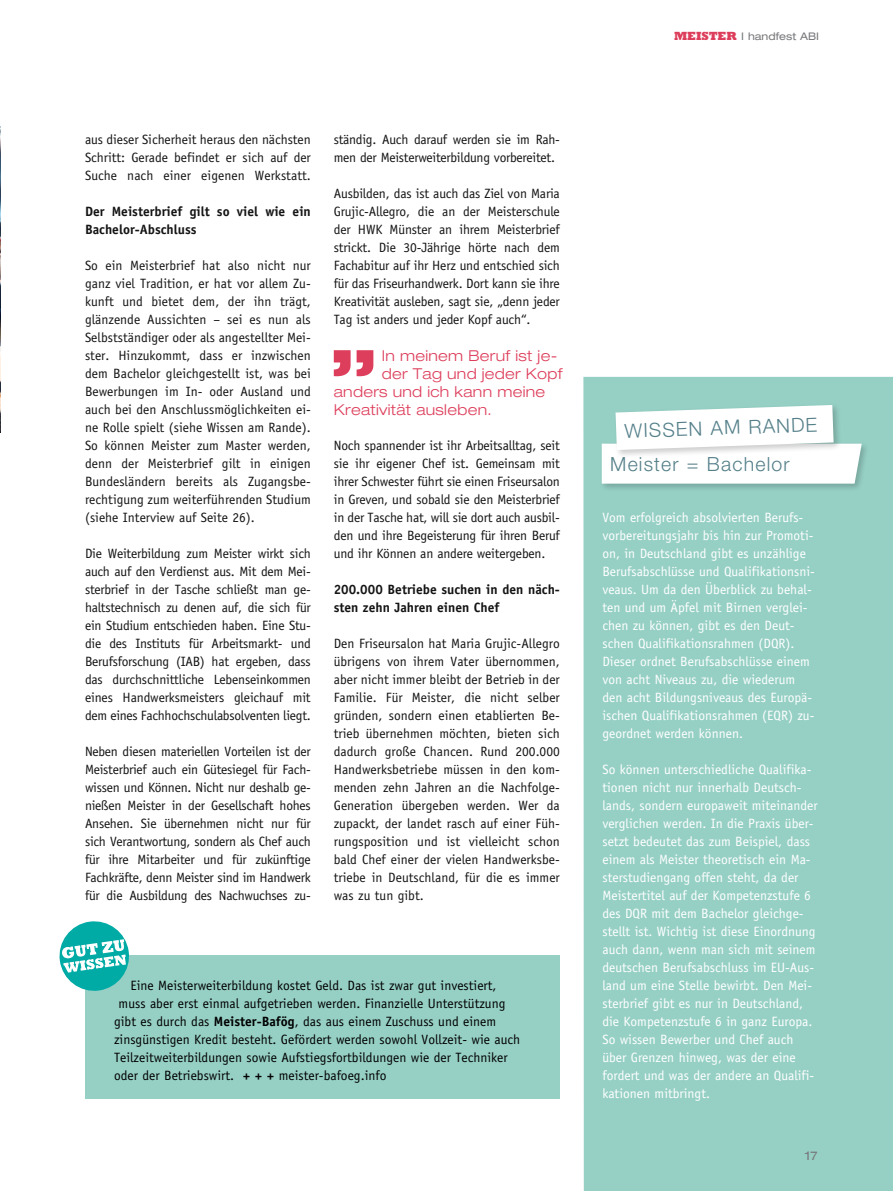
<style>
.page{position:relative;width:893px;height:1191px;background:#fff}
.page>*{position:absolute;margin:0;border:0;box-sizing:border-box;transform-origin:0 0}
.t1{font:300 19.5px "Helvetica Neue LT Std";letter-spacing:.06em;color:#55808a}
.t2{font:300 expanded 15px "Helvetica Neue LT Std";letter-spacing:.02em;color:#dd3e5b}
.t3{font:13.5px/18px "Officina Sans Std";letter-spacing:-.015em;color:#141414;text-align:justify}
.t4{font:13.5px/18px "Officina Sans Std";color:#fff}
.t5{font:13.5px "Officina Sans Std";color:#000}
.t6{font:700 13.5px/18px "Officina Sans Std";color:#141414}
.t7{font:expanded 12px "Helvetica Neue LT Std";color:#77787b}
.t8{font:expanded 10.5px "Helvetica Neue LT Std";color:#77787b}
.s1{font-weight:700}
.s2{font-family:"Rockwell Std";font-weight:800;font-stretch:normal;font-size:12px;color:#dd3e5b}
</style>
<div class="page">
<div style="left:583px;top:377px;width:310px;height:814px;background:#96d0c5"></div>
<img style="left:0;top:127px;width:1px;height:305px">
<div style="left:599px;top:441px;width:271px;height:51px;background:#000;opacity:.2"></div>
<svg style="left:602px;top:405px;width:260px;height:78px"></svg>
<div style="left:85px;top:954px;width:475px;height:144px;background:#96d0c5"></div>
<svg style="left:334px;top:350px;width:39px;height:26px"></svg>
<svg style="left:59px;top:921px;width:72px;height:70px"></svg>
<p class="t3" style="left:85px;top:130px;width:227px">aus dieser Sicherheit heraus den nächsten Schritt: Gerade befindet er sich auf der Suche nach einer eigenen Werkstatt.</p>
<p class="t6" style="left:85px;top:202px;width:227px">Der Meisterbrief gilt so viel wie ein<br>Bachelor-Abschluss</p>
<p class="t3" style="left:85px;top:256px;width:227px">So ein Meisterbrief hat also nicht nur ganz viel Tradition, er hat vor allem Zu&shy;kunft und bietet dem, der ihn trägt, glänzende Aussichten – sei es nun als Selbstständiger oder als angestellter Mei&shy;ster. Hinzukommt, dass er inzwischen dem Bachelor gleichgestellt ist, was bei Bewerbungen im In- oder Ausland und auch bei den Anschlussmöglichkeiten ei&shy;ne Rolle spielt (siehe Wissen am Rande).<br>So können Meister zum Master werden, denn der Meisterbrief gilt in einigen Bundesländern bereits als Zugangsbe&shy;rechtigung zum weiterführenden Studium (siehe Interview auf Seite 26).</p>
<p class="t3" style="left:85px;top:544px;width:227px">Die Weiterbildung zum Meister wirkt sich auch auf den Verdienst aus. Mit dem Mei&shy;sterbrief in der Tasche schließt man ge&shy;haltstechnisch zu denen auf, die sich für ein Studium entschieden haben. Eine Stu&shy;die des Instituts für Arbeitsmarkt- und Berufsforschung (IAB) hat ergeben, dass das durchschnittliche Lebenseinkommen eines Handwerksmeisters gleichauf mit dem eines Fachhochschulabsolventen liegt.</p>
<p class="t3" style="left:85px;top:742px;width:227px">Neben diesen materiellen Vorteilen ist der Meisterbrief auch ein Gütesiegel für Fach&shy;wissen und Können. Nicht nur deshalb ge&shy;nießen Meister in der Gesellschaft hohes Ansehen. Sie übernehmen nicht nur für sich Verantwortung, sondern als Chef auch für ihre Mitarbeiter und für zukünftige Fachkräfte, denn Meister sind im Handwerk für die Ausbildung des Nachwuchses zu-</p>
<p class="t3" style="left:334px;top:130px;width:228px">ständig. Auch darauf werden sie im Rah&shy;men der Meisterweiterbildung vorbereitet.</p>
<p class="t3" style="left:334px;top:184px;width:228px">Ausbilden, das ist auch das Ziel von Maria Grujic-Allegro, die an der Meisterschule der HWK Münster an ihrem Meisterbrief strickt. Die 30-Jährige hörte nach dem Fachabitur auf ihr Herz und entschied sich für das Friseurhandwerk. Dort kann sie ihre Kreativität ausleben, sagt sie, „denn jeder Tag ist anders und jeder Kopf auch“.</p>
<p class="t2" style="left:382px;top:346px;width:177px">In meinem Beruf ist je-</p>
<p class="t2" style="left:382px;top:364px;width:182px">der Tag und jeder Kopf</p>
<p class="t2" style="left:334px;top:382px;width:213px">anders und ich kann meine</p>
<p class="t2" style="left:334px;top:400px;width:159px">Kreativität ausleben.</p>
<p class="t3" style="left:334px;top:436px;width:228px">Noch spannender ist ihr Arbeitsalltag, seit sie ihr eigener Chef ist. Gemeinsam mit ihrer Schwester führt sie einen Friseursalon in Greven, und sobald sie den Meisterbrief in der Tasche hat, will sie dort auch ausbil&shy;den und ihre Begeisterung für ihren Beruf und ihr Können an andere weitergeben.</p>
<p class="t6" style="left:334px;top:580px;width:228px">200.000 Betriebe suchen in den näch&shy;sten zehn Jahren einen Chef</p>
<p class="t3" style="left:334px;top:634px;width:228px">Den Friseursalon hat Maria Grujic-Allegro übrigens von ihrem Vater übernommen, aber nicht immer bleibt der Betrieb in der Familie. Für Meister, die nicht selber gründen, sondern einen etablierten Be&shy;trieb übernehmen möchten, bieten sich dadurch große Chancen. Rund 200.000<br>Handwerksbetriebe müssen in den kom&shy;menden zehn Jahren an die Nachfolge-Generation übergeben werden. Wer da zupackt, der landet rasch auf einer Füh&shy;rungsposition und ist vielleicht schon bald Chef einer der vielen Handwerksbe&shy;triebe in Deutschland, für die es immer was zu tun gibt.</p>
<p class="t5" style="left:131px;top:978px;width:368px">Eine Meisterweiterbildung kostet Geld. Das ist zwar gut investiert,</p>
<p class="t5" style="left:119px;top:996px;width:388px">muss aber erst einmal aufgetrieben werden. Finanzielle Unterstützung</p>
<p class="t5" style="left:114px;top:1014px;width:384px">gibt es durch das <span class="s1">Meister-Bafög</span>, das aus einem Zuschuss und einem</p>
<p class="t5" style="left:114px;top:1032px;width:408px">zinsgünstigen Kredit besteht. Gefördert werden sowohl Vollzeit- wie auch</p>
<p class="t5" style="left:114px;top:1050px;width:395px">Teilzeitweiterbildungen sowie Aufstiegsfortbildungen wie der Techniker</p>
<p class="t5" style="left:114px;top:1068px;width:274px">oder der Betriebswirt. <span class="s1">+ + +</span> meister-bafoeg.info</p>
<p class="t8" style="left:674px;top:30px;width:147px"><span class="s2">MEISTER</span> I handfest ABI</p>
<h1 class="t1" style="left:624px;top:419px;width:19px;rotate:-2deg">WISSEN</h1>
<h1 class="t1" style="left:710px;top:416px;width:81px;rotate:-2deg">AM RANDE</h1>
<h1 class="t1" style="left:610px;top:452px;width:181px">Meister = Bachelor</h1>
<p class="t4" style="left:602px;top:508px;width:214px">Vom erfolgreich absolvierten Berufs&shy;vorbereitungsjahr bis hin zur Promoti&shy;on, in Deutschland gibt es unzählige Berufsabschlüsse und Qualifikationsni&shy;veaus. Um da den Überblick zu behal&shy;ten und um Äpfel mit Birnen verglei&shy;chen zu können, gibt es den Deut&shy;schen Qualifikationsrahmen (DQR).<br>Dieser ordnet Berufsabschlüsse einem von acht Niveaus zu, die wiederum den acht Bildungsniveaus des Europä&shy;ischen Qualifikationsrahmen (EQR) zu&shy;geordnet werden können.</p>
<p class="t4" style="left:602px;top:760px;width:217px">So können unterschiedliche Qualifika&shy;tionen nicht nur innerhalb Deutsch&shy;lands, sondern europaweit miteinander verglichen werden. In die Praxis über&shy;setzt bedeutet das zum Beispiel, dass einem als Meister theoretisch ein Ma&shy;sterstudiengang offen steht, da der Meistertitel auf der Kompetenzstufe 6 des DQR mit dem Bachelor gleichge&shy;stellt ist. Wichtig ist diese Einordnung auch dann, wenn man sich mit seinem deutschen Berufsabschluss im EU-Aus&shy;land um eine Stelle bewirbt. Den Mei&shy;sterbrief gibt es nur in Deutschland, die Kompetenzstufe 6 in ganz Europa.<br>So wissen Bewerber und Chef auch über Grenzen hinweg, was der eine fordert und was der andere an Qualifi&shy;kationen mitbringt.</p>
<p class="t7" style="left:805px;top:1148px;width:14px">17</p>
</div>
